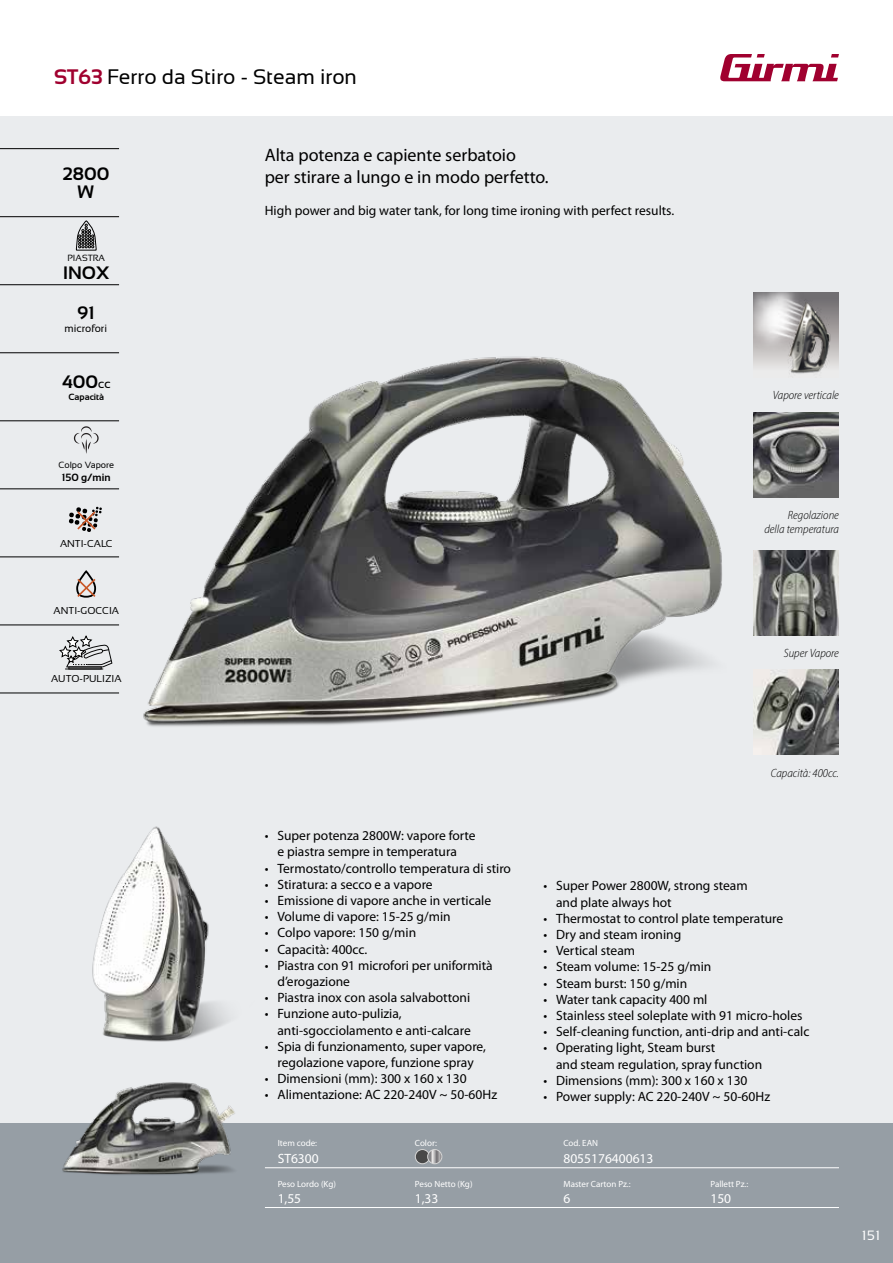
<style>
.page{position:relative;width:893px;height:1263px;background:#fff}
.page>*{position:absolute;margin:0;border:0;box-sizing:border-box;transform-origin:0 0}
.t1{font:21px "Sansation";color:#000}
.t2{font:18px/21.6px "Myriad Pro";color:#000}
.t3{font:700 18px/18px "Sansation";color:#000;text-align:center}
.t4{font:13.5px/16.2px "Myriad Pro";color:#000}
.t5{font:13.5px "Myriad Pro";color:#fff}
.t6{font:13.5px "Sansation";color:#fff}
.t7{font:italic 300 semi-condensed 12px/14.4px "Myriad Pro";color:#000;text-align:right}
.t8{font:10.5px "Sansation";color:#000}
.t9{font:700 10.5px "Sansation";color:#000}
.t10{font:10.05px "Sansation";color:#000}
.t11{font:9px "Myriad Pro";color:#fff}
.t12{font:9px "Sansation";color:#000}
.t13{font:700 9px "Sansation";color:#000}
.s1{font-weight:700;color:#a0002f}
.s2{font-size:9px}
</style>
<div class="page">
<div style="left:0;top:116px;width:893px;height:1016px;background:#eaecee"></div>
<div style="left:0;top:1123px;width:893px;height:140px;background:#969ea5"></div>
<svg style="left:720px;top:54px;width:119px;height:27px"></svg>
<hr style="left:0;top:693px;width:119px;height:1px;background:#000">
<hr style="left:0;top:148px;width:119px;height:1px;background:#000">
<hr style="left:0;top:216px;width:119px;height:1px;background:#000">
<hr style="left:0;top:284px;width:119px;height:1px;background:#000">
<hr style="left:0;top:352px;width:119px;height:1px;background:#000">
<hr style="left:0;top:421px;width:119px;height:1px;background:#000">
<img style="left:62px;top:1082px;width:173px;height:93px">
<img style="left:28px;top:216px;width:811px;height:539px">
<img style="left:92px;top:826px;width:137px;height:216px">
<img style="left:754px;top:292px;width:85px;height:85px">
<img style="left:754px;top:550px;width:85px;height:85px">
<img style="left:754px;top:412px;width:85px;height:85px">
<img style="left:754px;top:670px;width:85px;height:85px">
<hr style="left:265px;top:1167px;width:574px;height:1px;background:#fff">
<hr style="left:265px;top:1207px;width:574px;height:1px;background:#fff">
<div style="left:415px;top:1149px;width:15px;height:15px;background:#484848;border-radius:50%"></div>
<div style="left:415px;top:1149px;width:15px;height:15px;border:1px solid #d6d6d6;border-radius:50%"></div>
<svg style="left:428px;top:1149px;width:14px;height:15px"></svg>
<div style="left:427px;top:1149px;width:15px;height:15px;border:1px solid #d6d6d6;border-radius:50%"></div>
<svg style="left:74px;top:426px;width:25px;height:28px"></svg>
<svg style="left:76px;top:221px;width:20px;height:30px"></svg>
<hr style="left:0;top:489px;width:119px;height:1px;background:#000">
<hr style="left:0;top:557px;width:119px;height:1px;background:#000">
<hr style="left:0;top:625px;width:119px;height:1px;background:#000">
<svg style="left:69px;top:507px;width:33px;height:25px"></svg>
<div style="left:76px;top:570px;width:20px;height:28px;border:2px solid #000;border-radius:9px"></div>
<svg style="left:76px;top:577px;width:21px;height:22px"></svg>
<h1 class="t1" style="left:54px;top:65px;width:304px"><span class="s1">ST63</span> Ferro da Stiro - Steam iron</h1>
<h2 class="t3" style="left:62px;top:165px;width:49px">2800<br>W</h2>
<p class="t12" style="left:67px;top:253px;width:39px">PIASTRA</p>
<h2 class="t3" style="left:63px;top:264px;width:48px">INOX</h2>
<h2 class="t3" style="left:77px;top:303px;width:19px">91</h2>
<p class="t8" style="left:65px;top:323px;width:44px">microfori</p>
<h2 class="t3" style="left:62px;top:372px;width:50px">400<span class="s2">CC</span></h2>
<p class="t13" style="left:68px;top:392px;width:37px">Capacità</p>
<p class="t12" style="left:58px;top:460px;width:57px">Colpo Vapore</p>
<p class="t9" style="left:62px;top:472px;width:50px">150 g/min</p>
<p class="t10" style="left:60px;top:538px;width:54px">ANTI-CALC</p>
<p class="t10" style="left:54px;top:605px;width:67px">ANTI-GOCCIA</p>
<p class="t10" style="left:51px;top:673px;width:72px">AUTO-PULIZIA</p>
<h2 class="t2" style="left:265px;top:144px;width:285px">Alta potenza e capiente serbatoio<br>per stirare a lungo e in modo perfetto.</h2>
<p class="t4" style="left:265px;top:203px;width:411px">High power and big water tank, for long time ironing with perfect results.</p>
<p class="t7" style="left:773px;top:388px;width:68px">Vapore verticale</p>
<p class="t7" style="left:764px;top:508px;width:76px">Regolazione<br>della temperatura</p>
<p class="t7" style="left:784px;top:646px;width:57px">Super Vapore</p>
<p class="t4" style="left:265px;top:828px;width:213px;text-align:center">• Super potenza 2800W: vapore forte e piastra sempre in temperatura</p>
<p class="t4" style="left:265px;top:860px;width:248px">• Termostato/controllo temperatura di stiro</p>
<p class="t4" style="left:265px;top:876px;width:170px">• Stiratura: a secco e a vapore</p>
<p class="t4" style="left:265px;top:893px;width:228px">• Emissione di vapore anche in verticale</p>
<p class="t4" style="left:265px;top:909px;width:187px">• Volume di vapore: 15-25 g/min</p>
<p class="t4" style="left:265px;top:925px;width:153px">• Colpo vapore: 150 g/min</p>
<p class="t4" style="left:265px;top:941px;width:104px">• Capacità: 400cc.</p>
<p class="t4" style="left:277px;top:957px;width:217px;text-indent:-13px">• Piastra con 91 microfori per uniformità d’erogazione</p>
<p class="t4" style="left:265px;top:990px;width:207px">• Piastra inox con asola salvabottoni</p>
<p class="t4" style="left:277px;top:1006px;width:195px;text-indent:-13px">• Funzione auto-pulizia, anti-sgocciolamento e anti-calcare</p>
<p class="t4" style="left:265px;top:1038px;width:223px;text-align:center">• Spia di funzionamento, super vapore, regolazione vapore, funzione spray</p>
<p class="t4" style="left:265px;top:1071px;width:203px">• Dimensioni (mm): 300 x 160 x 130</p>
<p class="t4" style="left:265px;top:1087px;width:234px">• Alimentazione: AC 220-240V ~ 50-60Hz</p>
<p class="t7" style="left:771px;top:765px;width:70px">Capacità: 400cc.</p>
<p class="t4" style="left:556px;top:878px;width:193px;text-indent:-13px">• Super Power 2800W, strong steam and plate always hot</p>
<p class="t4" style="left:543px;top:910px;width:241px">• Thermostat to control plate temperature</p>
<p class="t4" style="left:543px;top:926px;width:139px">• Dry and steam ironing</p>
<p class="t4" style="left:543px;top:943px;width:93px">• Vertical steam</p>
<p class="t4" style="left:543px;top:959px;width:170px">• Steam volume: 15-25 g/min</p>
<p class="t4" style="left:543px;top:975px;width:145px">• Steam burst: 150 g/min</p>
<p class="t4" style="left:543px;top:991px;width:166px">• Water tank capacity 400 ml</p>
<p class="t4" style="left:543px;top:1007px;width:261px">• Stainless steel soleplate with 91 micro-holes</p>
<p class="t4" style="left:543px;top:1024px;width:268px">• Self-cleaning function, anti-drip and anti-calc</p>
<p class="t4" style="left:556px;top:1040px;width:208px;text-indent:-13px">• Operating light, Steam burst<br>and steam regulation, spray function</p>
<p class="t4" style="left:543px;top:1072px;width:206px">• Dimensions (mm): 300 x 160 x 130</p>
<p class="t4" style="left:543px;top:1088px;width:228px">• Power supply: AC 220-240V ~ 50-60Hz</p>
<p class="t11" style="left:278px;top:1138px;width:41px">Item code:</p>
<p class="t11" style="left:415px;top:1138px;width:24px">Color:</p>
<p class="t11" style="left:563px;top:1138px;width:36px">Cod. EAN</p>
<p class="t5" style="left:278px;top:1151px;width:43px">ST6300</p>
<p class="t5" style="left:563px;top:1151px;width:92px">8055176400613</p>
<p class="t11" style="left:278px;top:1179px;width:60px">Peso Lordo (Kg)</p>
<p class="t11" style="left:415px;top:1179px;width:59px">Peso Netto (Kg)</p>
<p class="t11" style="left:563px;top:1179px;width:69px">Master Carton Pz.:</p>
<p class="t11" style="left:710px;top:1179px;width:39px">Pallett Pz.:</p>
<p class="t5" style="left:278px;top:1191px;width:25px">1,55</p>
<p class="t5" style="left:415px;top:1191px;width:25px">1,33</p>
<p class="t5" style="left:563px;top:1191px;width:8px">6</p>
<p class="t5" style="left:710px;top:1191px;width:22px">150</p>
<p class="t6" style="left:862px;top:1228px;width:19px">151</p>
</div>
